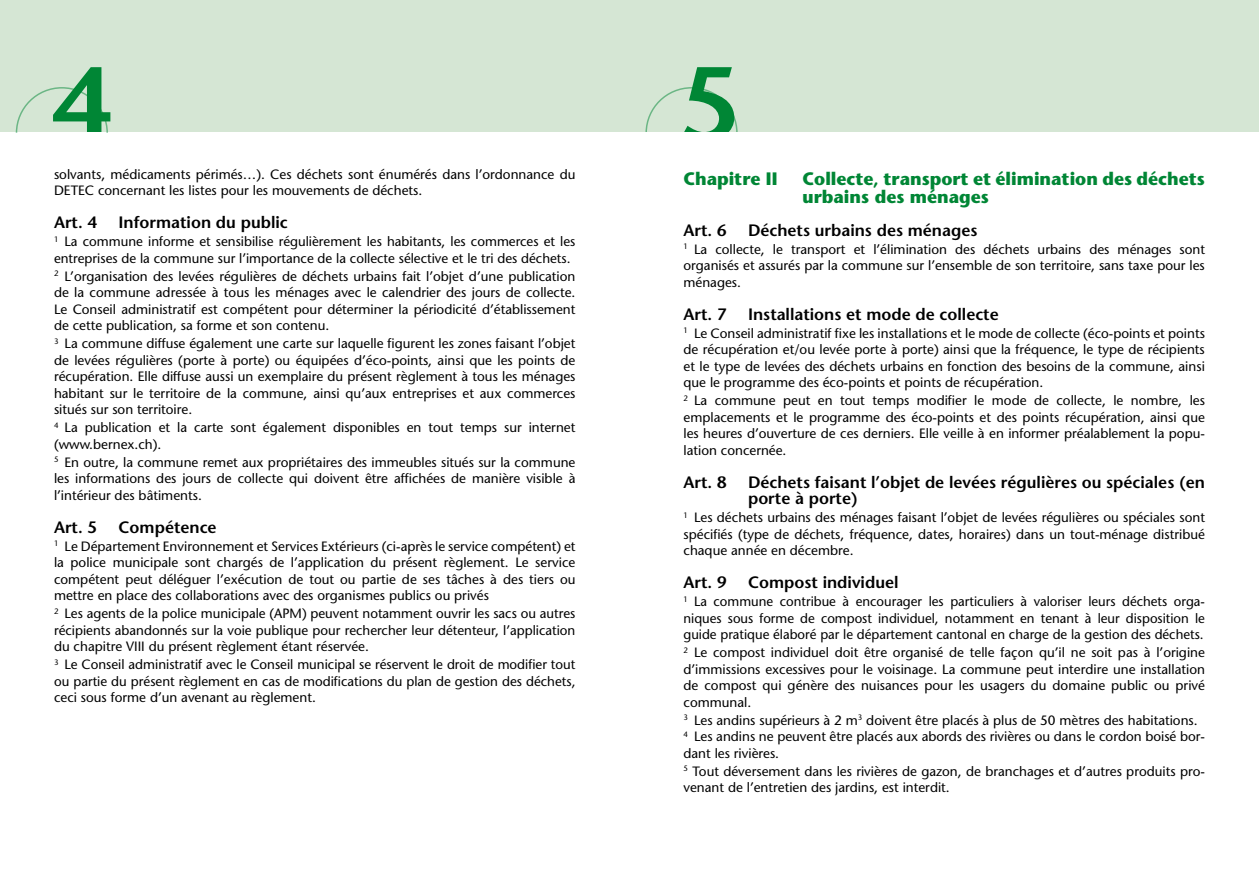
<style>
.page{position:relative;width:1259px;height:893px;background:#fff}
.page>*{position:absolute;margin:0;border:0;box-sizing:border-box;transform-origin:0 0}
.t1{font:600 105px "Stone Sans Std";color:#008635}
.t2{font:700 18px/18px "Stone Sans Std";color:#008635}
.t3{font:600 16.5px/16.5px "Stone Sans Std";color:#000}
.t4{font:500 13.5px/16.5px "Stone Sans Std";color:#000;text-align:justify}
</style>
<div class="page">
<div style="left:0;top:0;width:1259px;height:133px;background:#d5e6d4"></div>
<svg style="left:645px;top:87px;width:93px;height:45px"></svg>
<div style="left:0;top:132px;width:1259px;height:25px;background:#fff"></div>
<svg style="left:15px;top:87px;width:93px;height:46px"></svg>
<h1 class="t1" style="left:51px;top:41px;width:62px">4</h1>
<h1 class="t1" style="left:679px;top:41px;width:62px">5</h1>
<p class="t4" style="left:54px;top:166px;width:523px">solvants, médicaments périmés…). Ces déchets sont énumérés dans l’ordonnance du<br>DETEC concernant les listes pour les mouvements de déchets.</p>
<p class="t3" style="left:54px;top:214px;width:44px">Art. 4</p>
<p class="t3" style="left:118px;top:214px;width:171px">Information du public</p>
<p class="t4" style="left:54px;top:233px;width:523px"><sup>1</sup> La commune informe et sensibilise régulièrement les habitants, les commerces et les entreprises de la commune sur l’importance de la collecte sélective et le tri des déchets.</p>
<p class="t4" style="left:54px;top:268px;width:523px"><sup>2</sup> L’organisation des levées régulières de déchets urbains fait l’objet d’une publication de la commune adressée à tous les ménages avec le calendrier des jours de collecte.<br>Le Conseil administratif est compétent pour déterminer la périodicité d’établissement de cette publication, sa forme et son contenu.</p>
<p class="t4" style="left:54px;top:335px;width:523px"><sup>3</sup> La commune diffuse également une carte sur laquelle figurent les zones faisant l’objet de levées régulières (porte à porte) ou équipées d’éco-points, ainsi que les points de récupération. Elle diffuse aussi un exemplaire du présent règlement à tous les ménages habitant sur le territoire de la commune, ainsi qu’aux entreprises et aux commerces situés sur son territoire.</p>
<p class="t4" style="left:54px;top:419px;width:523px"><sup>4</sup> La publication et la carte sont également disponibles en tout temps sur internet (www.bernex.ch).</p>
<p class="t4" style="left:54px;top:454px;width:523px"><sup>5</sup> En outre, la commune remet aux propriétaires des immeubles situés sur la commune les informations des jours de collecte qui doivent être affichées de manière visible à l’intérieur des bâtiments.</p>
<p class="t3" style="left:54px;top:519px;width:44px">Art. 5</p>
<p class="t3" style="left:118px;top:519px;width:100px">Compétence</p>
<p class="t4" style="left:54px;top:538px;width:523px"><sup>1</sup> Le Département Environnement et Services Extérieurs (ci-après le service compétent) et la police municipale sont chargés de l’application du présent règlement. Le service compétent peut déléguer l’exécution de tout ou partie de ses tâches à des tiers ou mettre en place des collaborations avec des organismes publics ou privés</p>
<p class="t4" style="left:54px;top:605px;width:523px"><sup>2</sup> Les agents de la police municipale (APM) peuvent notamment ouvrir les sacs ou autres récipients abandonnés sur la voie publique pour rechercher leur détenteur, l’application du chapitre VIII du présent règlement étant réservée.</p>
<p class="t4" style="left:54px;top:656px;width:523px"><sup>3</sup> Le Conseil administratif avec le Conseil municipal se réservent le droit de modifier tout ou partie du présent règlement en cas de modifications du plan de gestion des déchets, ceci sous forme d’un avenant au règlement.</p>
<h2 class="t2" style="left:683px;top:170px;width:96px">Chapitre II</h2>
<h2 class="t2" style="left:802px;top:170px;width:404px">Collecte, transport et élimination des déchets urbains des ménages</h2>
<p class="t3" style="left:683px;top:222px;width:44px">Art. 6</p>
<p class="t3" style="left:748px;top:222px;width:231px">Déchets urbains des ménages</p>
<p class="t4" style="left:683px;top:241px;width:523px"><sup>1</sup> La collecte, le transport et l’élimination des déchets urbains des ménages sont organisés et assurés par la commune sur l’ensemble de son territoire, sans taxe pour les ménages.</p>
<p class="t3" style="left:683px;top:306px;width:44px">Art. 7</p>
<p class="t3" style="left:748px;top:306px;width:252px">Installations et mode de collecte</p>
<p class="t4" style="left:683px;top:325px;width:523px"><sup>1</sup> Le Conseil administratif fixe les installations et le mode de collecte (éco-points et points de récupération et/ou levée porte à porte) ainsi que la fréquence, le type de récipients et le type de levées des déchets urbains en fonction des besoins de la commune, ainsi que le programme des éco-points et points de récupération.</p>
<p class="t4" style="left:683px;top:392px;width:523px"><sup>2</sup> La commune peut en tout temps modifier le mode de collecte, le nombre, les emplacements et le programme des éco-points et des points récupération, ainsi que les heures d’ouverture de ces derniers. Elle veille à en informer préalablement la popu&shy;lation concernée.</p>
<p class="t3" style="left:683px;top:474px;width:44px">Art. 8</p>
<p class="t3" style="left:748px;top:474px;width:458px">Déchets faisant l’objet de levées régulières ou spéciales (en porte à porte)</p>
<p class="t4" style="left:683px;top:509px;width:523px"><sup>1</sup> Les déchets urbains des ménages faisant l’objet de levées régulières ou spéciales sont spécifiés (type de déchets, fréquence, dates, horaires) dans un tout-ménage distribué chaque année en décembre.</p>
<p class="t3" style="left:683px;top:574px;width:44px">Art. 9</p>
<p class="t3" style="left:748px;top:574px;width:152px">Compost individuel</p>
<p class="t4" style="left:683px;top:593px;width:523px"><sup>1</sup> La commune contribue à encourager les particuliers à valoriser leurs déchets orga&shy;niques sous forme de compost individuel, notamment en tenant à leur disposition le guide pratique élaboré par le département cantonal en charge de la gestion des déchets.</p>
<p class="t4" style="left:683px;top:644px;width:523px"><sup>2</sup> Le compost individuel doit être organisé de telle façon qu’il ne soit pas à l’origine d’immissions excessives pour le voisinage. La commune peut interdire une installation de compost qui génère des nuisances pour les usagers du domaine public ou privé communal.</p>
<p class="t4" style="left:683px;top:712px;width:523px;text-align:left"><sup>3</sup> Les andins supérieurs à 2 m<sup>3</sup> doivent être placés à plus de 50 mètres des habitations.<br><sup>4</sup> Les andins ne peuvent être placés aux abords des rivières ou dans le cordon boisé bor&shy;dant les rivières.</p>
<p class="t4" style="left:683px;top:763px;width:523px"><sup>5</sup> Tout déversement dans les rivières de gazon, de branchages et d’autres produits pro&shy;venant de l’entretien des jardins, est interdit.</p>
</div>
